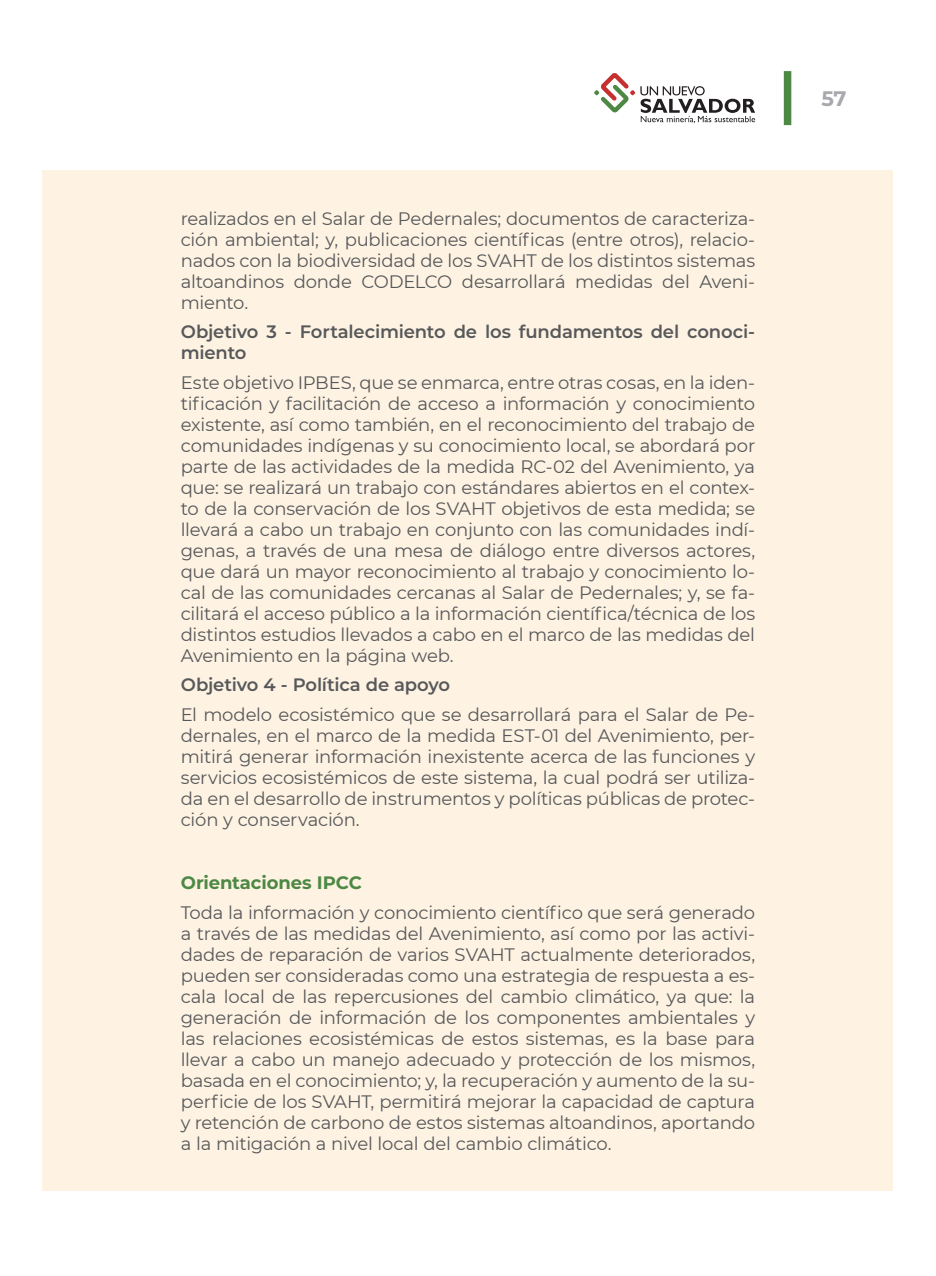
<style>
.page{position:relative;width:936px;height:1276px;background:#fff}
.page>*{position:absolute;margin:0;border:0;box-sizing:border-box;transform-origin:0 0}
.t1{font:700 21px "Montserrat";color:#a8a9ad}
.t2{font:18px/21px "Montserrat";letter-spacing:-.015em;color:#57585a;text-align:justify}
.t3{font:600 18px/21px "Montserrat";letter-spacing:-.01em;color:#57585a}
.t4{font:700 18px "Montserrat";letter-spacing:-.005em;color:#4d8845}
</style>
<div class="page">
<div style="left:783px;top:71px;width:8px;height:54px;background:#4d8845"></div>
<svg style="left:594px;top:73px;width:161px;height:50px"></svg>
<div style="left:43px;top:170px;width:850px;height:1021px;background:#fef3e3"></div>
<p class="t2" style="left:181px;top:207px;width:576px">realizados en el Salar de Pedernales; documentos de caracteriza&shy;ción ambiental; y, publicaciones científicas (entre otros), relacio&shy;nados con la biodiversidad de los SVAHT de los distintos sistemas altoandinos donde CODELCO desarrollará medidas del Aveni&shy;miento.</p>
<p class="t3" style="left:181px;top:321px;width:576px">Objetivo 3 - Fortalecimiento de los fundamentos del conoci&shy;miento</p>
<p class="t2" style="left:181px;top:371px;width:576px">Este objetivo IPBES, que se enmarca, entre otras cosas, en la iden&shy;tificación y facilitación de acceso a información y conocimiento existente, así como también, en el reconocimiento del trabajo de comunidades indígenas y su conocimiento local, se abordará por parte de las actividades de la medida RC-02 del Avenimiento, ya que: se realizará un trabajo con estándares abiertos en el contex&shy;to de la conservación de los SVAHT objetivos de esta medida; se llevará a cabo un trabajo en conjunto con las comunidades indí&shy;genas, a través de una mesa de diálogo entre diversos actores, que dará un mayor reconocimiento al trabajo y conocimiento lo&shy;cal de las comunidades cercanas al Salar de Pedernales; y, se fa&shy;cilitará el acceso público a la información científica/técnica de los distintos estudios llevados a cabo en el marco de las medidas del Avenimiento en la página web.</p>
<p class="t3" style="left:181px;top:674px;width:271px">Objetivo 4 - Política de apoyo</p>
<p class="t2" style="left:181px;top:703px;width:576px">El modelo ecosistémico que se desarrollará para el Salar de Pe&shy;dernales, en el marco de la medida EST-01 del Avenimiento, per&shy;mitirá generar información inexistente acerca de las funciones y servicios ecosistémicos de este sistema, la cual podrá ser utiliza&shy;da en el desarrollo de instrumentos y políticas públicas de protec&shy;ción y conservación.</p>
<p class="t4" style="left:181px;top:869px;width:183px">Orientaciones IPCC</p>
<p class="t2" style="left:181px;top:901px;width:576px">Toda la información y conocimiento científico que será generado a través de las medidas del Avenimiento, así como por las activi&shy;dades de reparación de varios SVAHT actualmente deteriorados, pueden ser consideradas como una estrategia de respuesta a es&shy;cala local de las repercusiones del cambio climático, ya que: la generación de información de los componentes ambientales y las relaciones ecosistémicas de estos sistemas, es la base para llevar a cabo un manejo adecuado y protección de los mismos, basada en el conocimiento; y, la recuperación y aumento de la su&shy;perficie de los SVAHT, permitirá mejorar la capacidad de captura y retención de carbono de estos sistemas altoandinos, aportando a la mitigación a nivel local del cambio climático.</p>
<p class="t1" style="left:821px;top:84px;width:27px">57</p>
</div>
